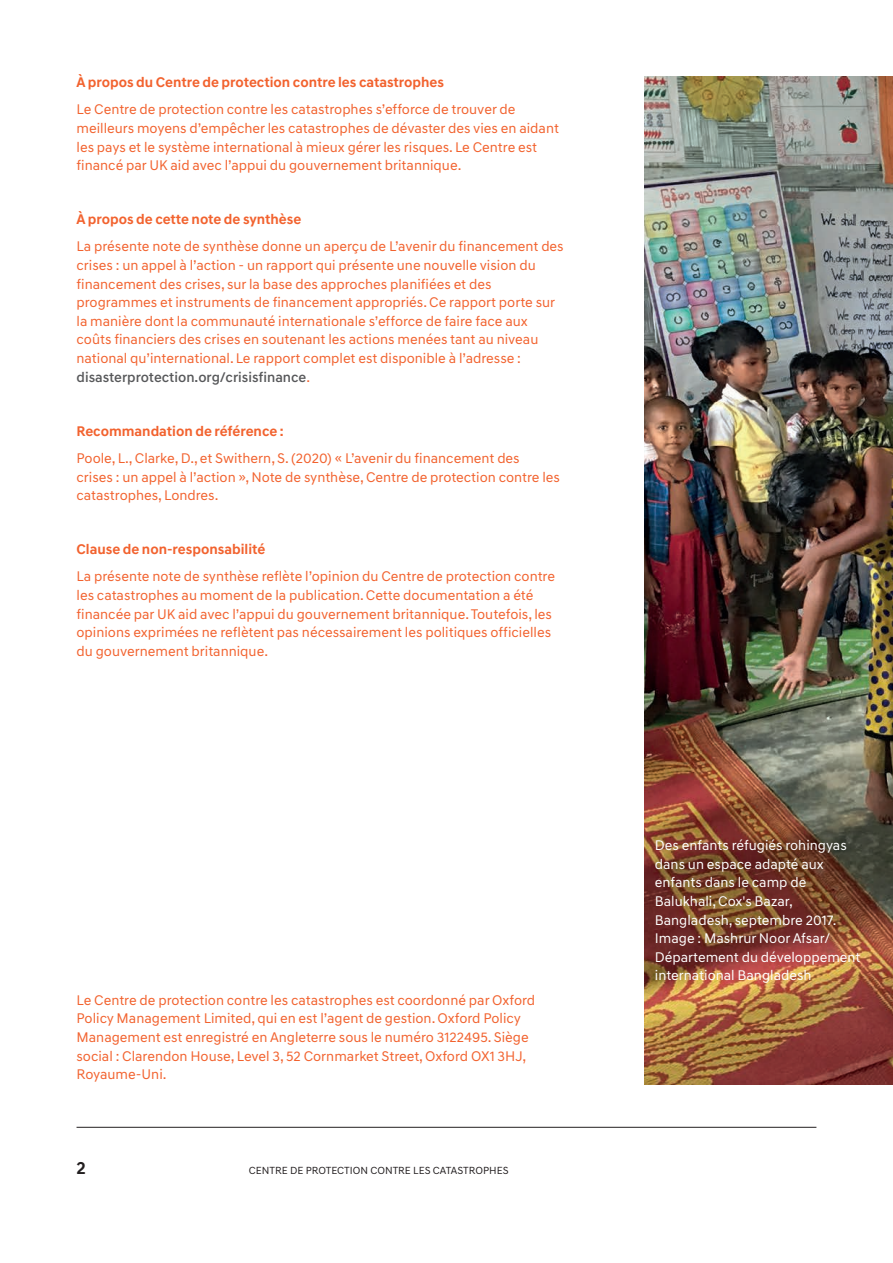
<style>
.page{position:relative;width:893px;height:1263px;background:#fff}
.page>*{position:absolute;margin:0;border:0;box-sizing:border-box;transform-origin:0 0}
.t1{font:700 18px "Hyundai Sans Text";color:#231f20}
.t2{font:14.25px/18.6px "Hyundai Sans Text";color:#f2622e}
.t3{font:14.25px/18.6px "Hyundai Sans Text";color:#fff}
.t4{font:700 14.25px "Hyundai Sans Text";color:#f2622e}
.t5{font:10.5px "Hyundai Sans Text";color:#231f20}
.s1{font-weight:500;color:#57585a}
</style>
<div class="page">
<hr style="left:77px;top:1127px;width:739px;height:1px;background:#231f20">
<img style="left:644px;top:77px;width:249px;height:1007px">
<p class="t4" style="left:77px;top:74px;width:369px">À propos du Centre de protection contre les catastrophes</p>
<p class="t2" style="left:77px;top:100px;width:484px">Le Centre de protection contre les catastrophes s’efforce de trouver de meilleurs moyens d’empêcher les catastrophes de dévaster des vies en aidant les pays et le système international à mieux gérer les risques. Le Centre est financé par UK aid avec l’appui du gouvernement britannique.</p>
<p class="t4" style="left:77px;top:211px;width:226px">À propos de cette note de synthèse</p>
<p class="t2" style="left:77px;top:237px;width:489px">La présente note de synthèse donne un aperçu de L’avenir du financement des crises : un appel à l’action - un rapport qui présente une nouvelle vision du financement des crises, sur la base des approches planifiées et des programmes et instruments de financement appropriés. Ce rapport porte sur la manière dont la communauté internationale s’efforce de faire face aux coûts financiers des crises en soutenant les actions menées tant au niveau national qu’international. Le rapport complet est disponible à l’adresse : <span class="s1">disasterprotection.org/crisisfinance</span>.</p>
<p class="t4" style="left:77px;top:422px;width:209px">Recommandation de référence :</p>
<p class="t2" style="left:77px;top:449px;width:485px">Poole, L., Clarke, D., et Swithern, S. (2020) « L’avenir du financement des<br>crises : un appel à l’action », Note de synthèse, Centre de protection contre les catastrophes, Londres.</p>
<p class="t4" style="left:77px;top:541px;width:190px">Clause de non-responsabilité</p>
<p class="t2" style="left:77px;top:567px;width:480px">La présente note de synthèse reflète l’opinion du Centre de protection contre les catastrophes au moment de la publication. Cette documentation a été financée par UK aid avec l’appui du gouvernement britannique. Toutefois, les opinions exprimées ne reflètent pas nécessairement les politiques officielles du gouvernement britannique.</p>
<p class="t2" style="left:77px;top:991px;width:460px">Le Centre de protection contre les catastrophes est coordonné par Oxford Policy Management Limited, qui en est l’agent de gestion. Oxford Policy Management est enregistré en Angleterre sous le numéro 3122495. Siège social : Clarendon House, Level 3, 52 Cornmarket Street, Oxford OX1 3HJ, Royaume-Uni.</p>
<p class="t1" style="left:77px;top:1157px;width:11px">2</p>
<p class="t5" style="left:249px;top:1164px;width:261px">CENTRE DE PROTECTION CONTRE LES CATASTROPHES</p>
<p class="t3" style="left:655px;top:836px;width:207px">Des enfants réfugiés rohingyas dans un espace adapté aux enfants dans le camp de<br>Balukhali, Cox's Bazar,<br>Bangladesh, septembre 2017.<br>Image : Mashrur Noor Afsar/<br>Département du développement international Bangladesh</p>
</div>
